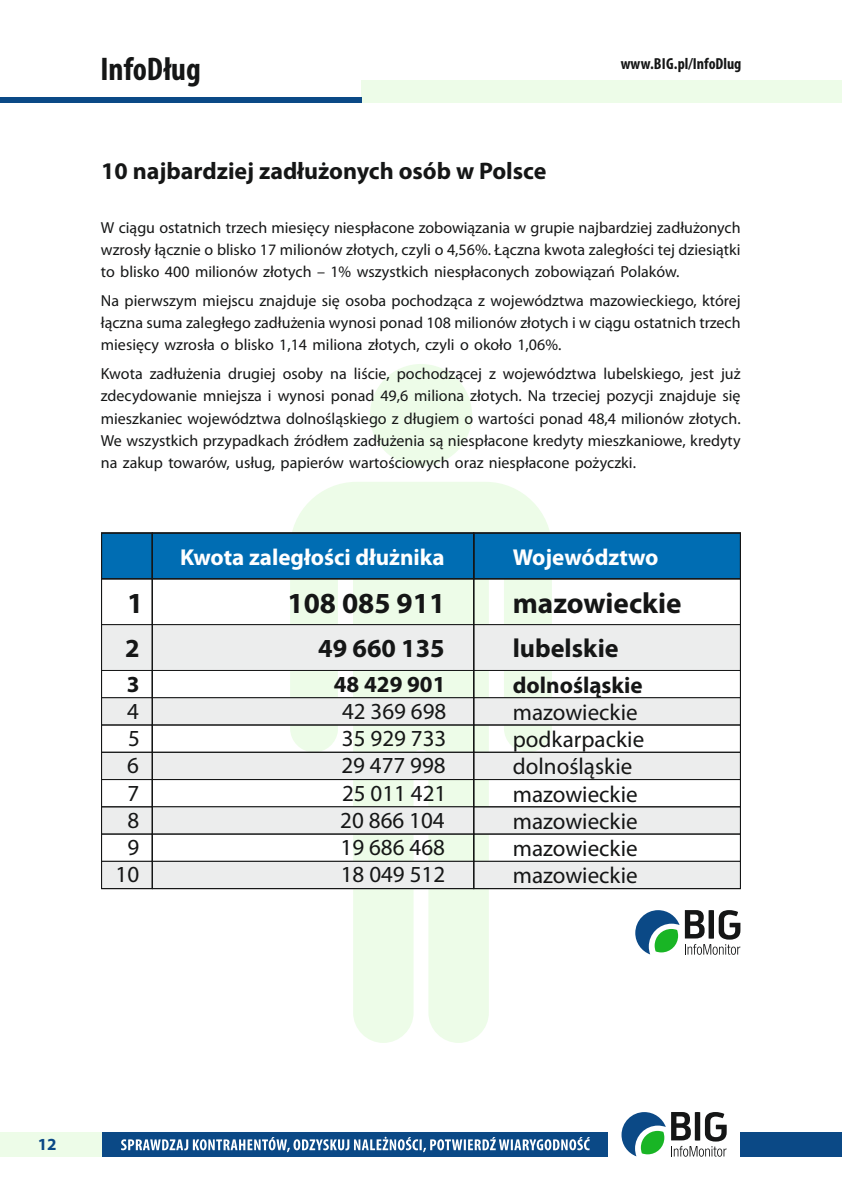
<style>
.page{position:relative;width:842px;height:1191px;background:#fff}
.page>*{position:absolute;margin:0;border:0;box-sizing:border-box;transform-origin:0 0}
.t1{font:700 condensed 32.8px "Myriad Pro";color:#151616}
.t2{font:700 29.2px "Myriad Pro";color:#151616}
.t3{font:700 26.2px "Myriad Pro";color:#151616}
.t4{font:700 24px "Myriad Pro";color:#151616}
.t5{font:23px/27.2px "Myriad Pro";color:#151616;text-align:justify}
.t6{font:700 23px "Myriad Pro";color:#fff}
.t7{font:700 23px "Myriad Pro";color:#151616}
.t8{font:22.8px "Myriad Pro";color:#151616}
.t9{font:700 17px "Myriad Pro";color:#0b4986}
.t10{font:16px/22.2px "Myriad Pro";color:#151616;text-align:justify}
.t11{font:700 condensed 16px "Myriad Pro";color:#151616}
</style>
<div class="page">
<div style="left:362px;top:80px;width:480px;height:22px;background:#edfce8"></div>
<div style="left:0;top:97px;width:362px;height:5px;background:#0b4986"></div>
<div style="left:102px;top:1132px;width:740px;height:24px;background:#0b4986"></div>
<div style="left:0;top:1132px;width:102px;height:24px;background:#edfce8"></div>
<div style="left:608px;top:1106px;width:132px;height:61px;background:#fff"></div>
<svg style="left:621px;top:1112px;width:106px;height:44px"></svg>
<svg style="left:121px;top:1136px;width:469px;height:16px"></svg>
<svg style="left:290px;top:364px;width:262px;height:679px;fill:#edfce8"></svg>
<div style="left:103px;top:534px;width:636px;height:43px;background:#006db3"></div>
<div style="left:473px;top:725px;width:268px;height:27px;border:1px solid #151616"></div>
<div style="left:473px;top:834px;width:268px;height:27px;border:1px solid #151616"></div>
<div style="left:152px;top:725px;width:322px;height:27px;border:1px solid #151616"></div>
<div style="left:152px;top:834px;width:322px;height:27px;border:1px solid #151616"></div>
<svg style="left:103px;top:697px;width:636px;height:28px;background:#dcdddd"></svg>
<div style="left:103px;top:624px;width:636px;height:47px;background:#eceded"></div>
<svg style="left:103px;top:806px;width:636px;height:28px;background:#dcdddd"></svg>
<div style="left:101px;top:779px;width:51px;height:28px;border:1px solid #151616"></div>
<svg style="left:103px;top:752px;width:636px;height:28px;background:#dcdddd"></svg>
<div style="left:101px;top:725px;width:51px;height:27px;border:1px solid #151616"></div>
<div style="left:101px;top:834px;width:51px;height:27px;border:1px solid #151616"></div>
<div style="left:103px;top:861px;width:636px;height:26px;background:#eceded"></div>
<div style="left:101px;top:532px;width:52px;height:357px;border:1px solid #151616"></div>
<div style="left:101px;top:532px;width:52px;height:47px;border:1px solid #151616"></div>
<div style="left:152px;top:532px;width:322px;height:47px;border:1px solid #151616"></div>
<div style="left:473px;top:532px;width:268px;height:47px;border:1px solid #151616"></div>
<svg style="left:685px;top:910px;width:55px;height:44px"></svg>
<svg style="left:635px;top:910px;width:44px;height:44px"></svg>
<h1 class="t1" style="left:100px;top:55px;width:102px">InfoDług</h1>
<p class="t11" style="left:621px;top:57px;width:122px">www.BIG.pl/InfoDlug</p>
<h3 class="t4" style="left:101px;top:161px;width:447px">10 najbardziej zadłużonych osób w Polsce</h3>
<p class="t10" style="left:101px;top:218px;width:641px">W ciągu ostatnich trzech miesięcy niespłacone zobowiązania w grupie najbardziej zadłużonych wzrosły łącznie o blisko 17 milionów złotych, czyli o 4,56%. Łączna kwota zaległości tej dziesiątki to blisko 400 milionów złotych – 1% wszystkich niespłaconych zobowiązań Polaków.</p>
<p class="t10" style="left:101px;top:291px;width:641px">Na pierwszym miejscu znajduje się osoba pochodząca z województwa mazowieckiego, której łączna suma zaległego zadłużenia wynosi ponad 108 milionów złotych i w ciągu ostatnich trzech miesięcy wzrosła o blisko 1,14 miliona złotych, czyli o około 1,06%.</p>
<p class="t10" style="left:101px;top:364px;width:641px">Kwota zadłużenia drugiej osoby na liście, pochodzącej z województwa lubelskiego, jest już zdecydowanie mniejsza i wynosi ponad 49,6 miliona złotych. Na trzeciej pozycji znajduje się mieszkaniec województwa dolnośląskiego z długiem o wartości ponad 48,4 milionów złotych.<br>We wszystkich przypadkach źródłem zadłużenia są niespłacone kredyty mieszkaniowe, kredyty na zakup towarów, usług, papierów wartościowych oraz niespłacone pożyczki.</p>
<h3 class="t6" style="left:180px;top:548px;width:266px">Kwota zaległości dłużnika</h3>
<h3 class="t6" style="left:513px;top:548px;width:147px">Województwo</h3>
<h2 class="t2" style="left:127px;top:591px;width:18px">1</h2>
<h2 class="t2" style="left:513px;top:591px;width:170px">mazowieckie</h2>
<h3 class="t3" style="left:125px;top:637px;width:16px">2</h3>
<h3 class="t7" style="left:127px;top:674px;width:14px">3</h3>
<h3 class="t5" style="left:116px;top:699px;width:26px;text-align:center">4<br>5<br>6<br>7<br>8<br>9<br>10</h3>
<h2 class="t2" style="left:287px;top:591px;width:159px">108 085 911</h2>
<h3 class="t3" style="left:513px;top:637px;width:107px">lubelskie</h3>
<h3 class="t7" style="left:513px;top:675px;width:131px">dolnośląskie</h3>
<h3 class="t5" style="left:513px;top:700px;width:133px;text-align:left">mazowieckie podkarpackie dolnośląskie mazowieckie mazowieckie</h3>
<h3 class="t8" style="left:513px;top:839px;width:126px">mazowieckie</h3>
<h3 class="t5" style="left:513px;top:864px;width:126px">mazowieckie</h3>
<h3 class="t3" style="left:318px;top:637px;width:128px">49 660 135</h3>
<h3 class="t7" style="left:334px;top:674px;width:113px">48 429 901</h3>
<h3 class="t5" style="left:340px;top:699px;width:108px">42 369 698<br>35 929 733<br>29 477 998<br>25 011 421<br>20 866 104<br>19 686 468<br>18 049 512</h3>
<p class="t9" style="left:38px;top:1137px;width:20px">12</p>
</div>
